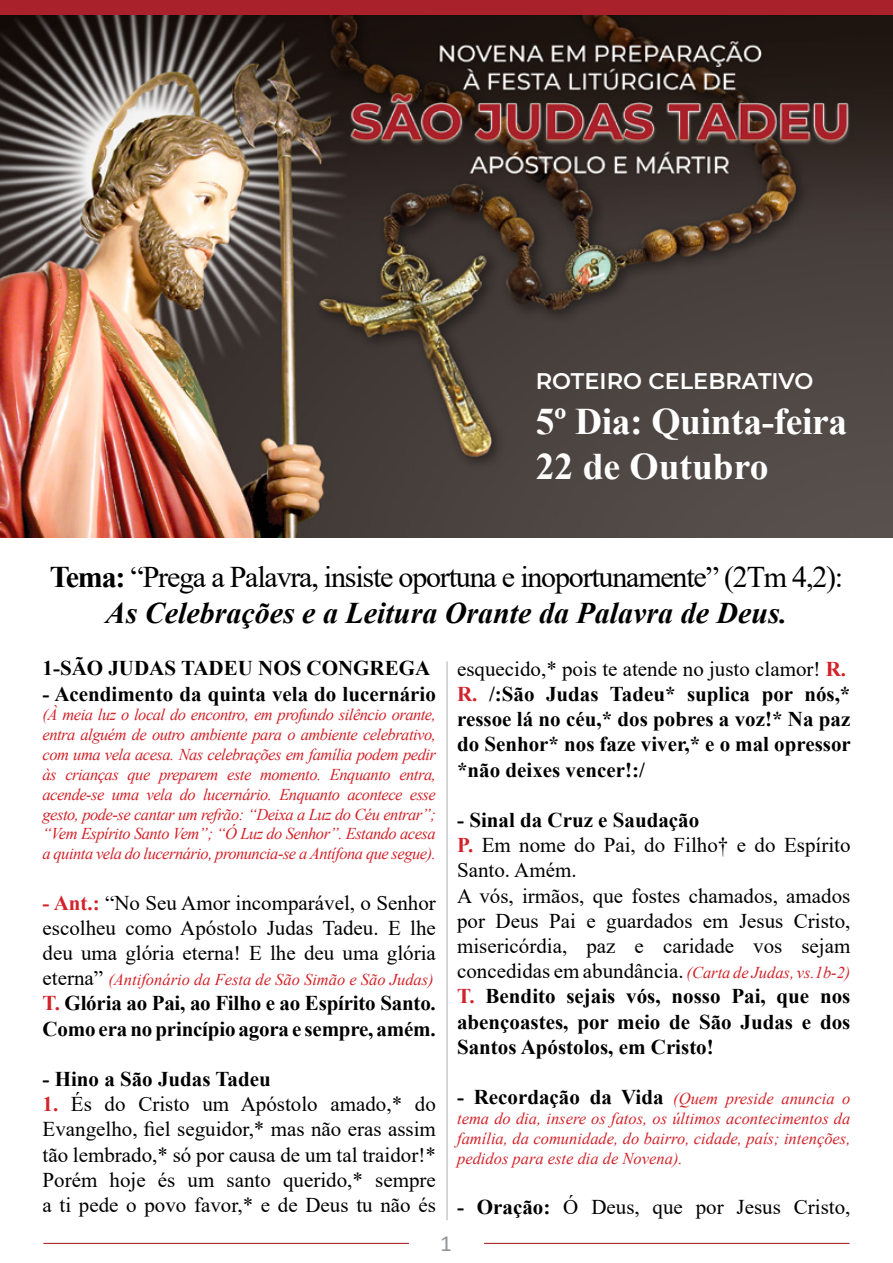
<style>
.page{position:relative;width:893px;height:1263px;background:#fff}
.page>*{position:absolute;margin:0;border:0;box-sizing:border-box;transform-origin:0 0}
.t1{font:700 37.5px/45px "Times New Roman";letter-spacing:-.01em;color:#fff}
.t2{font:30px/36px "Times New Roman";letter-spacing:-.04em;color:#000;text-align:center}
.t3{font:23.25px "Calibri";color:#939598}
.t4{font:600 22.5px "Montserrat";color:#fff}
.t5{font:21px/25.2px "Times New Roman";color:#000;text-align:justify}
.t6{font:700 21px/25.2px "Times New Roman";color:#000}
.t7{font:italic 16.5px/19.8px "Times New Roman";color:#d2232a;text-align:justify}
.s1{font-weight:700}
.s2{font-weight:700;font-style:italic}
.s3{font-weight:700;color:#d2232a}
.s4{font-style:normal;font-size:21px;color:#000}
.s5{color:#d2232a}
.s6{font-weight:400}
.s7{font-style:italic;font-size:16.5px;color:#d2232a}
.s8{font-weight:700;font-style:normal;font-size:21px;color:#000}
</style>
<div class="page">
<hr style="left:44px;top:1243px;width:365px;height:1px;background:#a9212a">
<hr style="left:484px;top:1243px;width:365px;height:1px;background:#a9212a">
<div style="left:0;top:0;width:893px;height:16px;background:#a9212a"></div>
<hr style="left:446px;top:662px;width:2px;height:558px;background:#b1b4b6">
<img style="left:0;top:16px;width:893px;height:522px">
<p class="t4" style="left:536px;top:365px;width:279px">ROTEIRO CELEBRATIVO</p>
<h1 class="t1" style="left:536px;top:398px;width:313px">5º Dia: Quinta-feira<br>22 de Outubro</h1>
<h2 class="t2" style="left:50px;top:558px;width:795px"><span class="s1">Tema:</span> “Prega a Palavra, insiste oportuna e inoportunamente” (2Tm 4,2):<br><span class="s2">As Celebrações e a Leitura Orante da Palavra de Deus.</span></h2>
<p class="t6" style="left:43px;top:655px;width:389px">1-SÃO JUDAS TADEU NOS CONGREGA</p>
<p class="t6" style="left:43px;top:680px;width:395px">- Acendimento da quinta vela do lucernário</p>
<p class="t7" style="left:43px;top:705px;width:395px">(À meia luz o local do encontro, em profundo silêncio orante, entra alguém de outro ambiente para o ambiente celebrativo, com uma vela acesa. Nas celebrações em família podem pedir às crianças que preparem este momento. Enquanto entra, acende-se uma vela do lucernário. Enquanto acontece esse gesto, pode-se cantar um refrão: “Deixa a Luz do Céu entrar”; “Vem Espírito Santo Vem”; “Ó Luz do Senhor”. Estando acesa a quinta vela do lucernário, pronuncia-se a Antífona que segue).</p>
<p class="t5" style="left:43px;top:889px;width:395px"><span class="s3">- Ant.:</span> “No Seu Amor incomparável, o Senhor escolheu como Apóstolo Judas Tadeu. E lhe deu uma glória eterna! E lhe deu uma glória</p>
<p class="t7" style="left:43px;top:969px;width:393px"><span class="s4">eterna”</span> (Antifonário da Festa de São Simão e São Judas)</p>
<p class="t6" style="left:43px;top:990px;width:395px"><span class="s5">T.</span> Glória ao Pai, ao Filho e ao Espírito Santo.<br>Como era no princípio agora e sempre, amém.</p>
<p class="t6" style="left:43px;top:1066px;width:230px">- Hino a São Judas Tadeu</p>
<p class="t5" style="left:43px;top:1091px;width:395px"><span class="s3">1.</span> És do Cristo um Apóstolo amado,* do Evangelho, fiel seguidor,* mas não eras assim tão lembrado,* só por causa de um tal traidor!* Porém hoje és um santo querido,* sempre a ti pede o povo favor,* e de Deus tu não és</p>
<p class="t6" style="left:457px;top:655px;width:395px"><span class="s6">esquecido,* pois te atende no justo clamor!</span> <span class="s5">R.<br>R.</span> /:São Judas Tadeu* suplica por nós,* ressoe lá no céu,* dos pobres a voz!* Na paz do Senhor* nos faze viver,* e o mal opressor *não deixes vencer!:/</p>
<p class="t5" style="left:457px;top:807px;width:395px;text-align:left"><span class="s1">- Sinal da Cruz e Saudação<br></span><span class="s3">P.</span> Em nome do Pai, do Filho† e do Espírito Santo. Amém.<br>A vós, irmãos, que fostes chamados, amados por Deus Pai e guardados em Jesus Cristo, misericórdia, paz e caridade vos sejam concedidas em abundância. <span class="s7">(Carta de Judas, vs.1b-2)<br></span><span class="s3">T.</span> <span class="s1">Bendito sejais vós, nosso Pai, que nos abençoastes, por meio de São Judas e dos Santos Apóstolos, em Cristo!</span></p>
<p class="t7" style="left:457px;top:1088px;width:395px"><span class="s8">- Recordação da Vida</span> (Quem preside anuncia o tema do dia, insere os fatos, os últimos acontecimentos da família, da comunidade, do bairro, cidade, país; intenções, pedidos para este dia de Novena).</p>
<p class="t5" style="left:457px;top:1194px;width:395px"><span class="s1">- Oração:</span> Ó Deus, que por Jesus Cristo,</p>
<p class="t3" style="left:440px;top:1227px;width:13px">1</p>
</div>
